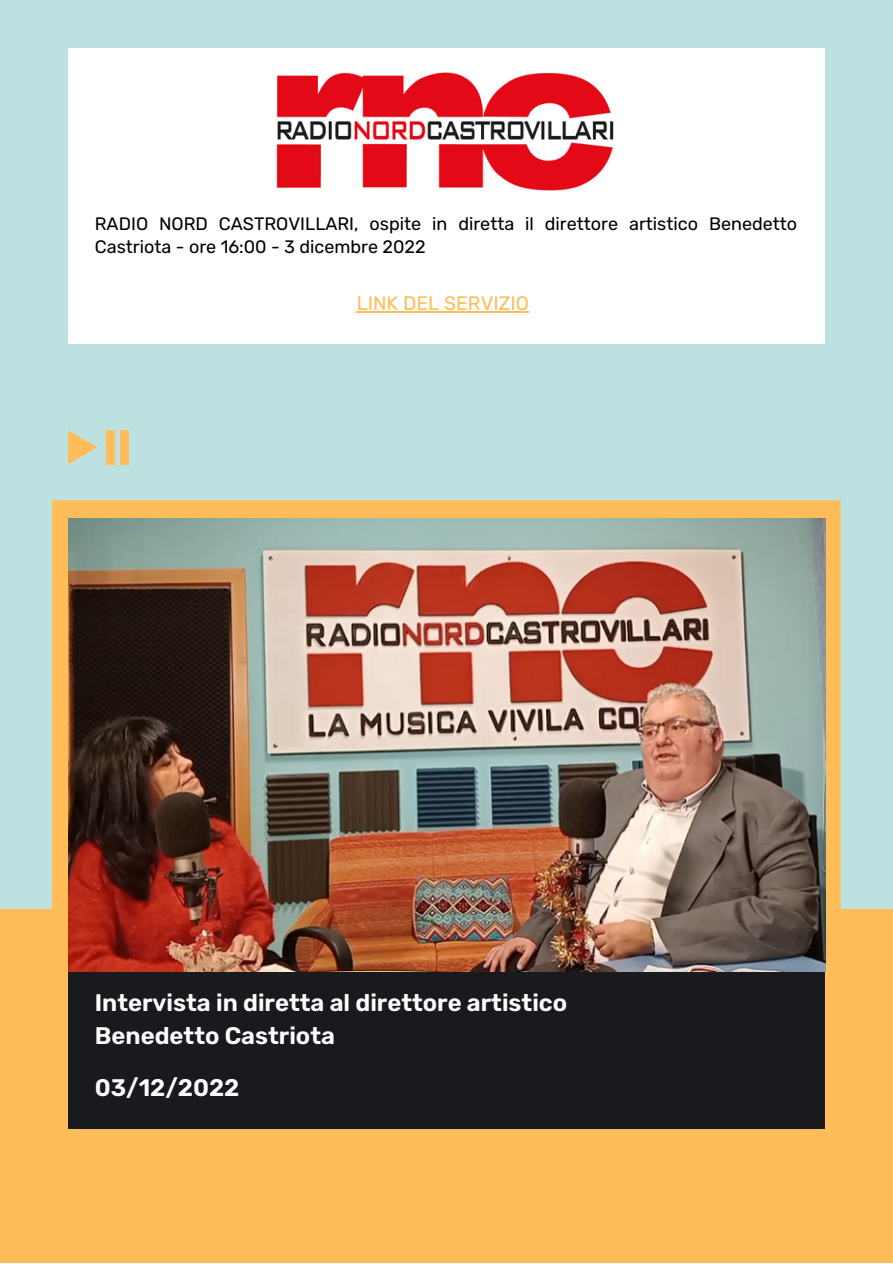
<style>
.page{position:relative;width:893px;height:1264px;background:#fff}
.page>*{position:absolute;margin:0;border:0;box-sizing:border-box;transform-origin:0 0}
.t1{font:600 24px/33.2px "Rubik";color:#fff}
.t2{font:19.5px "Rubik";color:#ffbd59}
.t3{font:18px/22.5px "Rubik";color:#000}
</style>
<div class="page">
<div style="left:0;top:0;width:892px;height:1262px;background:#bde0e1"></div>
<div style="left:68px;top:48px;width:757px;height:296px;background:#fff"></div>
<div style="left:0;top:909px;width:892px;height:353px;background:#ffbd59"></div>
<div style="left:52px;top:500px;width:788px;height:513px;background:#ffbd59"></div>
<svg style="left:68px;top:430px;width:30px;height:34px"></svg>
<div style="left:106px;top:430px;width:9px;height:34px;background:#ffbd59"></div>
<div style="left:120px;top:430px;width:8px;height:34px;background:#ffbd59"></div>
<div style="left:68px;top:941px;width:756px;height:187px;background:#191a1d"></div>
<img style="left:68px;top:519px;width:757px;height:452px">
<img style="left:276px;top:72px;width:338px;height:119px">
<hr style="left:357px;top:311px;width:172px;height:1px;background:#ffbd59">
<p class="t3" style="left:95px;top:213px;width:704px">RADIO NORD CASTROVILLARI, ospite in diretta il direttore artistico Benedetto<br>Castriota - ore 16:00 - 3 dicembre 2022</p>
<p class="t2" style="left:357px;top:292px;width:174px">LINK DEL SERVIZIO</p>
<h1 class="t1" style="left:95px;top:986px;width:474px">Intervista in diretta al direttore artistico<br>Benedetto Castriota</h1>
<h1 class="t1" style="left:95px;top:1071px;width:146px">03/12/2022</h1>
</div>
